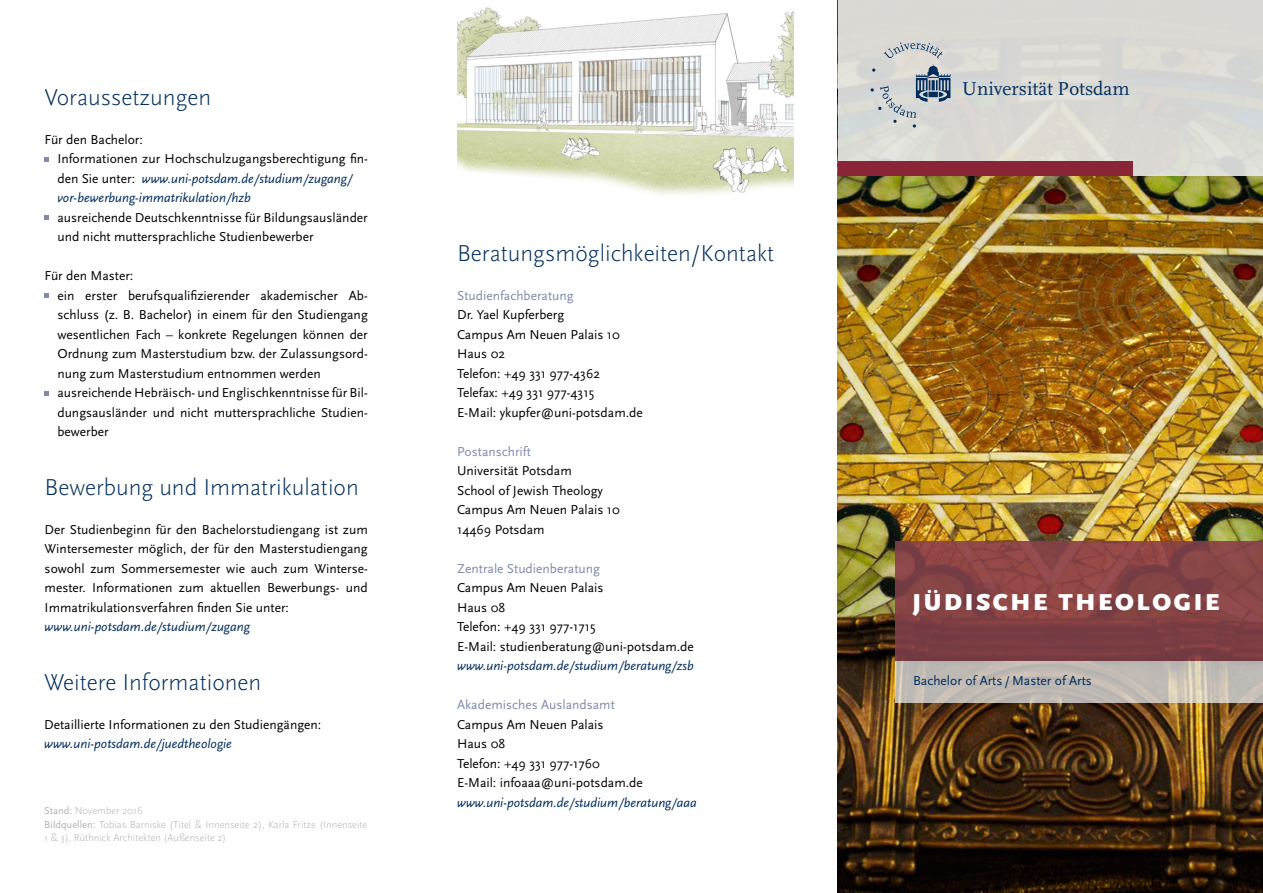
<style>
.page{position:relative;width:1263px;height:893px;background:#fff}
.page>*{position:absolute;margin:0;border:0;box-sizing:border-box;transform-origin:0 0}
.t1{font:300 24px "Scala Sans Pro";color:#002d5c}
.t2{font:900 24px "Scala Sans Pro";letter-spacing:.11em;color:#fff}
.t3{font:19.5px "Scala";color:#002d5c}
.t4{font:13.5px/19.5px "Scala Sans Pro";color:#000}
.t5{font:italic 13.5px "Scala Sans Pro";color:#002d5c}
.t6{font:13.5px "Scala Sans Pro";color:#808bac}
.t7{font:13.5px "Scala Sans Pro";color:#002d5c}
.t8{font:300 10.5px/13.5px "Scala Sans Pro";color:#b1b2b3}
.s1{font-style:italic;color:#002d5c}
.s2{font-weight:400}
</style>
<div class="page">
<img style="left:457px;top:7px;width:336px;height:188px">
<svg style="left:45px;top:157px;width:4px;height:5px"></svg>
<svg style="left:45px;top:215px;width:4px;height:5px"></svg>
<svg style="left:45px;top:293px;width:4px;height:5px"></svg>
<svg style="left:45px;top:391px;width:4px;height:5px"></svg>
<img style="left:838px;top:176px;width:425px;height:717px">
<svg style="left:895px;top:660px;width:368px;height:43px;background:#c0b8b1"></svg>
<div style="left:838px;top:0;width:425px;height:176px;background:#dad9d4"></div>
<svg style="left:884px;top:43px;width:58px;height:15px"></svg>
<svg style="left:870px;top:64px;width:80px;height:64px"></svg>
<div style="left:838px;top:161px;width:294px;height:15px;background:#8a2537"></div>
<svg style="left:895px;top:541px;width:368px;height:119px;background:#834244"></svg>
<h1 class="t1" style="left:45px;top:83px;width:168px">Voraussetzungen</h1>
<p class="t4" style="left:57px;top:129px;width:312px;text-indent:-13px">Für den Bachelor:<br>Informationen zur Hochschulzugangsberechtigung fin&shy;den Sie unter: <span class="s1">www.uni-potsdam.de/studium/zugang/ vor-bewerbung-immatrikulation/hzb</span></p>
<p class="t4" style="left:57px;top:207px;width:312px">ausreichende Deutschkenntnisse für Bildungsausländer und nicht muttersprachliche Studienbewerber</p>
<p class="t4" style="left:57px;top:266px;width:312px;text-indent:-13px">Für den Master:<br>ein erster berufsqualifizierender akademischer Ab&shy;schluss (z. B. Bachelor) in einem für den Studiengang wesentlichen Fach – konkrete Regelungen können der Ordnung zum Masterstudium bzw. der Zulassungsord&shy;nung zum Masterstudium entnommen werden ausreichende Hebräisch- und Englischkenntnisse für Bil&shy;dungsausländer und nicht muttersprachliche Studien&shy;bewerber</p>
<h1 class="t1" style="left:45px;top:473px;width:316px">Bewerbung und Immatrikulation</h1>
<p class="t4" style="left:45px;top:519px;width:325px;text-align:justify">Der Studienbeginn für den Bachelorstudiengang ist zum Wintersemester möglich, der für den Masterstudiengang sowohl zum Sommersemester wie auch zum Winterse&shy;mester. Informationen zum aktuellen Bewerbungs- und Immatrikulationsverfahren finden Sie unter:</p>
<p class="t5" style="left:45px;top:619px;width:207px">www.uni-potsdam.de/studium/zugang</p>
<h1 class="t1" style="left:44px;top:668px;width:219px">Weitere Informationen</h1>
<p class="t4" style="left:44px;top:714px;width:279px">Detaillierte Informationen zu den Studiengängen:</p>
<p class="t5" style="left:44px;top:736px;width:189px">www.uni-potsdam.de/juedtheologie</p>
<p class="t8" style="left:44px;top:804px;width:325px"><span class="s2">Stand:</span> November 2016<br><span class="s2">Bildquellen:</span> Tobias Barniske (Titel &amp; Innenseite 2), Karla Fritze (Innenseite<br>1 &amp; 3), Rüthnick Architekten (Außenseite 2)</p>
<h1 class="t1" style="left:457px;top:239px;width:319px">Beratungsmöglichkeiten/Kontakt</h1>
<p class="t6" style="left:457px;top:287px;width:118px">Studienfachberatung</p>
<p class="t4" style="left:457px;top:305px;width:187px">Dr. Yael Kupferberg<br>Campus Am Neuen Palais 10<br>Haus 02<br>Telefon: +49 331 977-4362<br>Telefax: +49 331 977-4315<br>E-Mail: ykupfer@uni-potsdam.de</p>
<p class="t6" style="left:457px;top:443px;width:75px">Postanschrift</p>
<p class="t4" style="left:457px;top:461px;width:164px">Universität Potsdam<br>School of Jewish Theology<br>Campus Am Neuen Palais 10<br>14469 Potsdam</p>
<p class="t6" style="left:457px;top:560px;width:144px">Zentrale Studienberatung</p>
<p class="t4" style="left:457px;top:578px;width:238px">Campus Am Neuen Palais<br>Haus 08<br>Telefon: +49 331 977-1715<br>E-Mail: studienberatung@uni-potsdam.de</p>
<p class="t5" style="left:457px;top:658px;width:238px">www.uni-potsdam.de/studium/beratung/zsb</p>
<p class="t6" style="left:457px;top:697px;width:159px">Akademisches Auslandsamt</p>
<p class="t4" style="left:457px;top:714px;width:187px">Campus Am Neuen Palais<br>Haus 08<br>Telefon: +49 331 977-1760<br>E-Mail: infoaaa@uni-potsdam.de</p>
<p class="t5" style="left:457px;top:794px;width:241px">www.uni-potsdam.de/studium/beratung/aaa</p>
<h2 class="t3" style="left:962px;top:78px;width:169px">Universität Potsdam</h2>
<h1 class="t2" style="left:912px;top:587px;width:309px">JÜDISCHE THEOLOGIE</h1>
<p class="t7" style="left:913px;top:673px;width:180px">Bachelor of Arts / Master of Arts</p>
</div>
